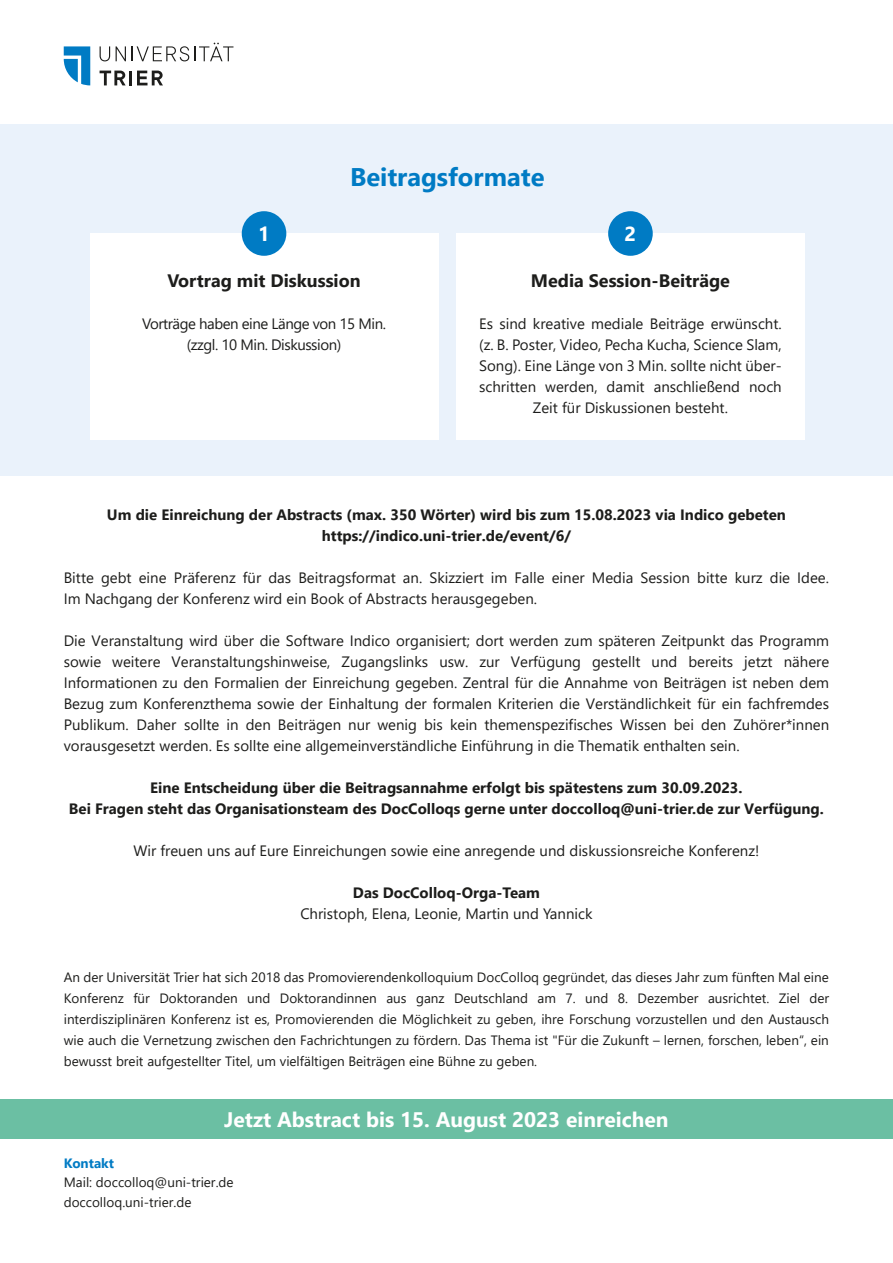
<style>
.page{position:relative;width:893px;height:1263px;background:#fff}
.page>*{position:absolute;margin:0;border:0;box-sizing:border-box;transform-origin:0 0}
.t1{font:700 25.5px "Segoe UI";color:#007bc4}
.t2{font:700 21px "Segoe UI";color:#fff}
.t3{font:700 20.25px "Segoe UI";color:#fff}
.t4{font:700 18px "Segoe UI";color:#1d1d1b}
.t5{font:15px/21px "Segoe UI";color:#1d1d1b}
.t6{font:700 15px/21px "Segoe UI";color:#1d1d1b;text-align:center}
.t7{font:15px/21px "Segoe UI";letter-spacing:-.03em;color:#1d1d1b;text-align:center}
.t8{font:13.5px/21px "Segoe UI";color:#1d1d1b}
.t9{font:700 13.5px "Segoe UI";color:#007bc4}
</style>
<div class="page">
<div style="left:0;top:124px;width:893px;height:352px;background:#eaf2fb"></div>
<div style="left:456px;top:233px;width:349px;height:207px;background:#fff"></div>
<div style="left:90px;top:233px;width:348px;height:207px;background:#fff"></div>
<div style="left:0;top:1099px;width:893px;height:39px;background:#6bbfa3"></div>
<svg style="left:64px;top:46px;width:26px;height:39px"></svg>
<svg style="left:100px;top:46px;width:10px;height:15px"></svg>
<svg style="left:116px;top:46px;width:10px;height:15px"></svg>
<svg style="left:132px;top:43px;width:101px;height:18px"></svg>
<svg style="left:100px;top:71px;width:26px;height:14px"></svg>
<hr style="left:129px;top:71px;width:3px;height:14px;background:#1d1d1b">
<svg style="left:137px;top:71px;width:26px;height:14px"></svg>
<div style="left:242px;top:211px;width:44px;height:45px;background:#007bc4;border-radius:50%"></div>
<div style="left:608px;top:211px;width:45px;height:45px;background:#007bc4;border-radius:50%"></div>
<h1 class="t1" style="left:350px;top:153px;width:196px">Beitragsformate</h1>
<h3 class="t3" style="left:258px;top:215px;width:13px">1</h3>
<h3 class="t3" style="left:625px;top:215px;width:13px">2</h3>
<p class="t4" style="left:167px;top:264px;width:195px">Vortrag mit Diskussion</p>
<p class="t7" style="left:142px;top:312px;width:245px">Vorträge haben eine Länge von 15 Min. (zzgl. 10 Min. Diskussion)</p>
<p class="t4" style="left:531px;top:264px;width:200px">Media Session-Beiträge</p>
<p class="t5" style="left:479px;top:312px;width:304px;text-align:center">Es sind kreative mediale Beiträge erwünscht. (z. B. Poster, Video, Pecha Kucha, Science Slam, Song). Eine Länge von 3 Min. sollte nicht über&shy;schritten werden, damit anschließend noch Zeit für Diskussionen besteht.</p>
<p class="t6" style="left:107px;top:503px;width:680px">Um die Einreichung der Abstracts (max. 350 Wörter) wird bis zum 15.08.2023 via Indico gebeten https://indico.uni-trier.de/event/6/</p>
<p class="t5" style="left:64px;top:566px;width:767px">Bitte gebt eine Präferenz für das Beitragsformat an. Skizziert im Falle einer Media Session bitte kurz die Idee.<br>Im Nachgang der Konferenz wird ein Book of Abstracts herausgegeben.</p>
<p class="t5" style="left:64px;top:629px;width:767px;text-align:justify">Die Veranstaltung wird über die Software Indico organisiert; dort werden zum späteren Zeitpunkt das Programm sowie weitere Veranstaltungshinweise, Zugangslinks usw. zur Verfügung gestellt und bereits jetzt nähere Informationen zu den Formalien der Einreichung gegeben. Zentral für die Annahme von Beiträgen ist neben dem Bezug zum Konferenzthema sowie der Einhaltung der formalen Kriterien die Verständlichkeit für ein fachfremdes Publikum. Daher sollte in den Beiträgen nur wenig bis kein themenspezifisches Wissen bei den Zuhörer*innen vorausgesetzt werden. Es sollte eine allgemeinverständliche Einführung in die Thematik enthalten sein.</p>
<p class="t6" style="left:69px;top:776px;width:756px">Eine Entscheidung über die Beitragsannahme erfolgt bis spätestens zum 30.09.2023.<br>Bei Fragen steht das Organisationsteam des DocColloqs gerne unter doccolloq@uni-trier.de zur Verfügung.</p>
<p class="t5" style="left:134px;top:839px;width:627px">Wir freuen uns auf Eure Einreichungen sowie eine anregende und diskussionsreiche Konferenz!</p>
<p class="t6" style="left:353px;top:881px;width:189px">Das DocColloq-Orga-Team</p>
<p class="t5" style="left:300px;top:902px;width:294px">Christoph, Elena, Leonie, Martin und Yannick</p>
<p class="t8" style="left:64px;top:966px;width:767px;text-align:justify">An der Universität Trier hat sich 2018 das Promovierendenkolloquium DocColloq gegründet, das dieses Jahr zum fünften Mal eine Konferenz für Doktoranden und Doktorandinnen aus ganz Deutschland am 7. und 8. Dezember ausrichtet. Ziel der interdisziplinären Konferenz ist es, Promovierenden die Möglichkeit zu geben, ihre Forschung vorzustellen und den Austausch wie auch die Vernetzung zwischen den Fachrichtungen zu fördern. Das Thema ist "Für die Zukunft – lernen, forschen, leben“, ein bewusst breit aufgestellter Titel, um vielfältigen Beiträgen eine Bühne zu geben.</p>
<h2 class="t2" style="left:224px;top:1099px;width:446px">Jetzt Abstract bis 15. August 2023 einreichen</h2>
<p class="t9" style="left:64px;top:1150px;width:52px">Kontakt</p>
<p class="t8" style="left:64px;top:1171px;width:171px;line-height:19.5px">Mail: doccolloq@uni-trier.de doccolloq.uni-trier.de</p>
</div>
